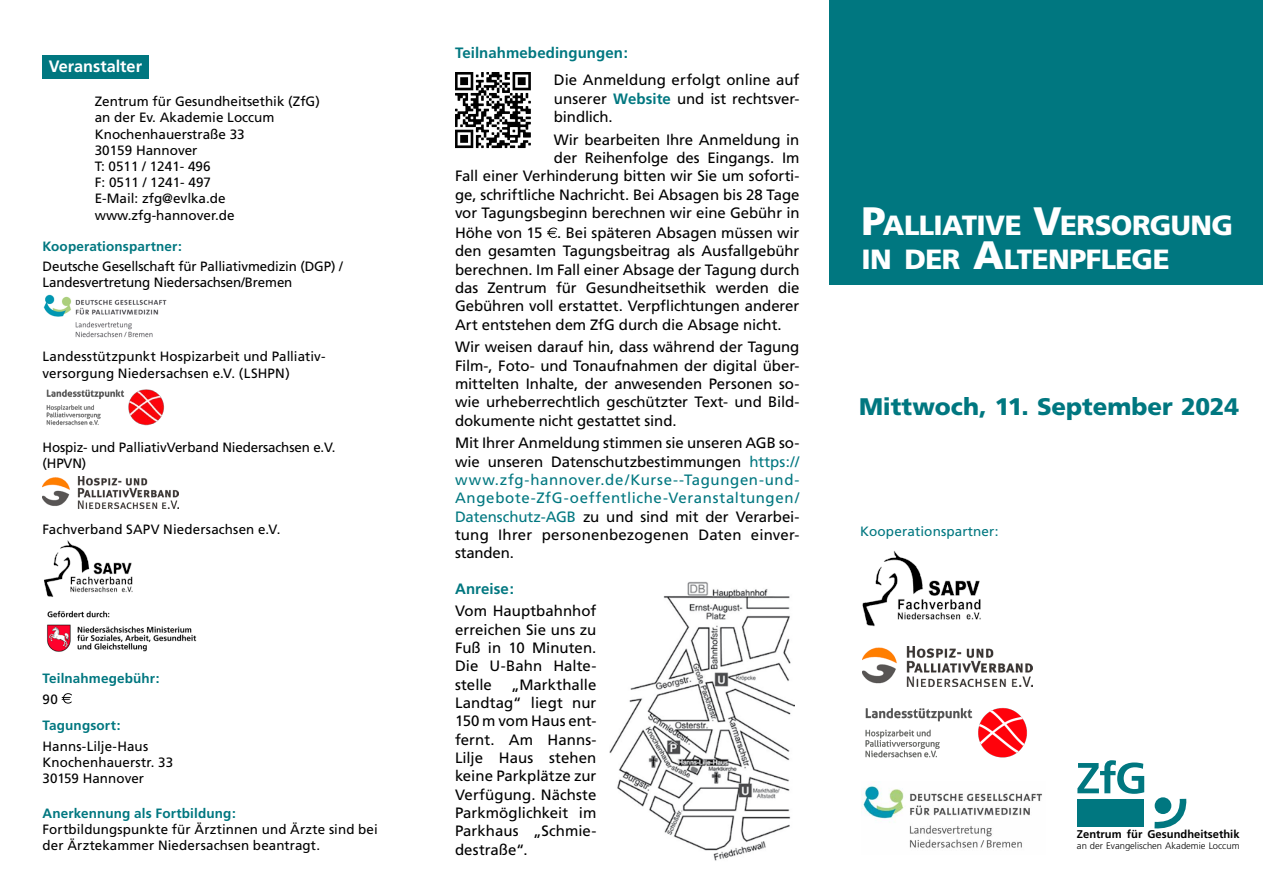
<style>
.page{position:relative;width:1263px;height:893px;background:#fff}
.page>*{position:absolute;margin:0;border:0;box-sizing:border-box;transform-origin:0 0}
.t1{font:900 27.75px/34.5px "Frutiger";letter-spacing:-.02em;color:#fff}
.t2{font:900 24px "Frutiger";color:#007780}
.t3{font:700 16.5px "Frutiger";color:#fff}
.t4{font:15px/18.3px "Frutiger";letter-spacing:-.005em;color:#000;text-align:justify}
.t5{font:700 15px "Frutiger";letter-spacing:.005em;color:#007780}
.t6{font:13.5px/16.2px "Frutiger";color:#000}
.t7{font:700 13.5px "Frutiger";letter-spacing:.01em;color:#007780}
.t8{font:13.5px "Frutiger";letter-spacing:.01em;color:#007780}
.t9{font:700 11.25px "Frutiger";color:#000}
.t10{font:300 9.45px "Frutiger";color:#000}
.s1{font-weight:700;color:#007780}
.s2{color:#007780}
.s3{font-size:39.6px}
</style>
<div class="page">
<img style="left:862px;top:785px;width:180px;height:63px">
<img style="left:865px;top:707px;width:162px;height:51px">
<img style="left:862px;top:551px;width:119px;height:76px">
<div style="left:829px;top:0;width:434px;height:285px;background:#007780"></div>
<svg style="left:1077px;top:760px;width:110px;height:69px"></svg>
<div style="left:43px;top:55px;width:106px;height:24px;background:#007780"></div>
<svg style="left:62px;top:693px;width:10px;height:11px"></svg>
<img style="left:43px;top:294px;width:124px;height:44px">
<img style="left:46px;top:389px;width:118px;height:37px">
<img style="left:44px;top:540px;width:89px;height:57px">
<img style="left:47px;top:610px;width:150px;height:42px">
<img style="left:43px;top:476px;width:135px;height:33px">
<img style="left:863px;top:646px;width:170px;height:40px">
<svg style="left:547px;top:227px;width:10px;height:11px"></svg>
<img style="left:609px;top:581px;width:185px;height:280px">
<img style="left:455px;top:72px;width:76px;height:77px">
<p class="t3" style="left:49px;top:56px;width:95px">Veranstalter</p>
<p class="t6" style="left:95px;top:94px;width:227px">Zentrum für Gesundheitsethik (ZfG) an der Ev. Akademie Loccum<br>Knochenhauerstraße 33<br>30159 Hannover<br>T: 0511 / 1241- 496<br>F: 0511 / 1241- 497<br>E-Mail: zfg@evlka.de www.zfg-hannover.de</p>
<p class="t7" style="left:43px;top:238px;width:141px">Kooperationspartner:</p>
<p class="t6" style="left:43px;top:258px;width:302px">Deutsche Gesellschaft für Palliativmedizin (DGP) /<br>Landesvertretung Niedersachsen/Bremen</p>
<p class="t6" style="left:43px;top:349px;width:283px">Landesstützpunkt Hospizarbeit und Palliativ&shy;versorgung Niedersachsen e.V. (LSHPN)</p>
<p class="t6" style="left:43px;top:439px;width:294px">Hospiz- und PalliativVerband Niedersachsen e.V. (HPVN)</p>
<p class="t6" style="left:43px;top:521px;width:239px">Fachverband SAPV Niedersachsen e.V.</p>
<p class="t7" style="left:43px;top:670px;width:119px">Teilnahmegebühr:</p>
<p class="t6" style="left:43px;top:691px;width:17px">90</p>
<p class="t7" style="left:43px;top:718px;width:79px">Tagungsort:</p>
<p class="t6" style="left:43px;top:738px;width:132px">Hanns-Lilje-Haus<br>Knochenhauerstr. 33<br>30159 Hannover</p>
<p class="t7" style="left:43px;top:805px;width:195px">Anerkennung als Fortbildung:</p>
<p class="t6" style="left:43px;top:821px;width:337px">Fortbildungspunkte für Ärztinnen und Ärzte sind bei der Ärztekammer Niedersachsen beantragt.</p>
<p class="t5" style="left:455px;top:44px;width:174px">Teilnahmebedingungen:</p>
<p class="t4" style="left:554px;top:71px;width:247px">Die Anmeldung erfolgt online auf unserer <span class="s1">Website</span> und ist rechtsver&shy;bindlich.</p>
<p class="t4" style="left:455px;top:130px;width:346px;text-align:right">Wir bearbeiten Ihre Anmeldung in<br>der Reihenfolge des Eingangs. Im<br>Fall einer Verhinderung bitten wir Sie um soforti&shy;ge, schriftliche Nachricht. Bei Absagen bis 28 Tage vor Tagungsbeginn berechnen wir eine Gebühr in</p>
<p class="t4" style="left:455px;top:224px;width:346px">Höhe von 15 . Bei späteren Absagen müssen wir den gesamten Tagungsbeitrag als Ausfallgebühr berechnen. Im Fall einer Absage der Tagung durch das Zentrum für Gesundheitsethik werden die Gebühren voll erstattet. Verpflichtungen anderer Art entstehen dem ZfG durch die Absage nicht.</p>
<p class="t4" style="left:455px;top:338px;width:346px">Wir weisen darauf hin, dass während der Tagung Film-, Foto- und Tonaufnahmen der digital über&shy;mittelten Inhalte, der anwesenden Personen so&shy;wie urheberrechtlich geschützter Text- und Bild&shy;dokumente nicht gestattet sind.</p>
<p class="t4" style="left:455px;top:434px;width:346px">Mit Ihrer Anmeldung stimmen sie unseren AGB so&shy;wie unseren Datenschutzbestimmungen <span class="s2">https:// www.zfg-hannover.de/Kurse--Tagungen-und-Angebote-ZfG-oeffentliche-Veranstaltungen/ Datenschutz-AGB</span> zu und sind mit der Verarbei&shy;tung Ihrer personenbezogenen Daten einver&shy;standen.</p>
<p class="t5" style="left:455px;top:580px;width:60px">Anreise:</p>
<p class="t4" style="left:455px;top:602px;width:143px">Vom Hauptbahnhof erreichen Sie uns zu Fuß in 10 Minuten.<br>Die U-Bahn Halte&shy;stelle</p>
<p class="t4" style="left:455px;top:675px;width:143px;text-indent:56px">„Markthalle Landtag“ liegt nur 150 m vom Haus ent&shy;fernt. Am Hanns-Lilje Haus stehen keine Parkplätze zur Verfügung. Nächste Parkmöglichkeit im Parkhaus „Schmie&shy;destraße“.</p>
<h1 class="t1" style="left:861px;top:208px;width:373px"><span class="s3">P</span>ALLIATIVE <span class="s3">V</span>ERSORGUNG<br>IN DER <span class="s3">A</span>LTENPFLEGE</h1>
<h2 class="t2" style="left:859px;top:392px;width:382px">Mittwoch, 11. September 2024</h2>
<p class="t8" style="left:860px;top:523px;width:140px">Kooperationspartner:</p>
<p class="t9" style="left:1077px;top:828px;width:164px">Zentrum für Gesundheitsethik</p>
<p class="t10" style="left:1077px;top:840px;width:164px">an der Evangelischen Akademie Loccum</p>
</div>
